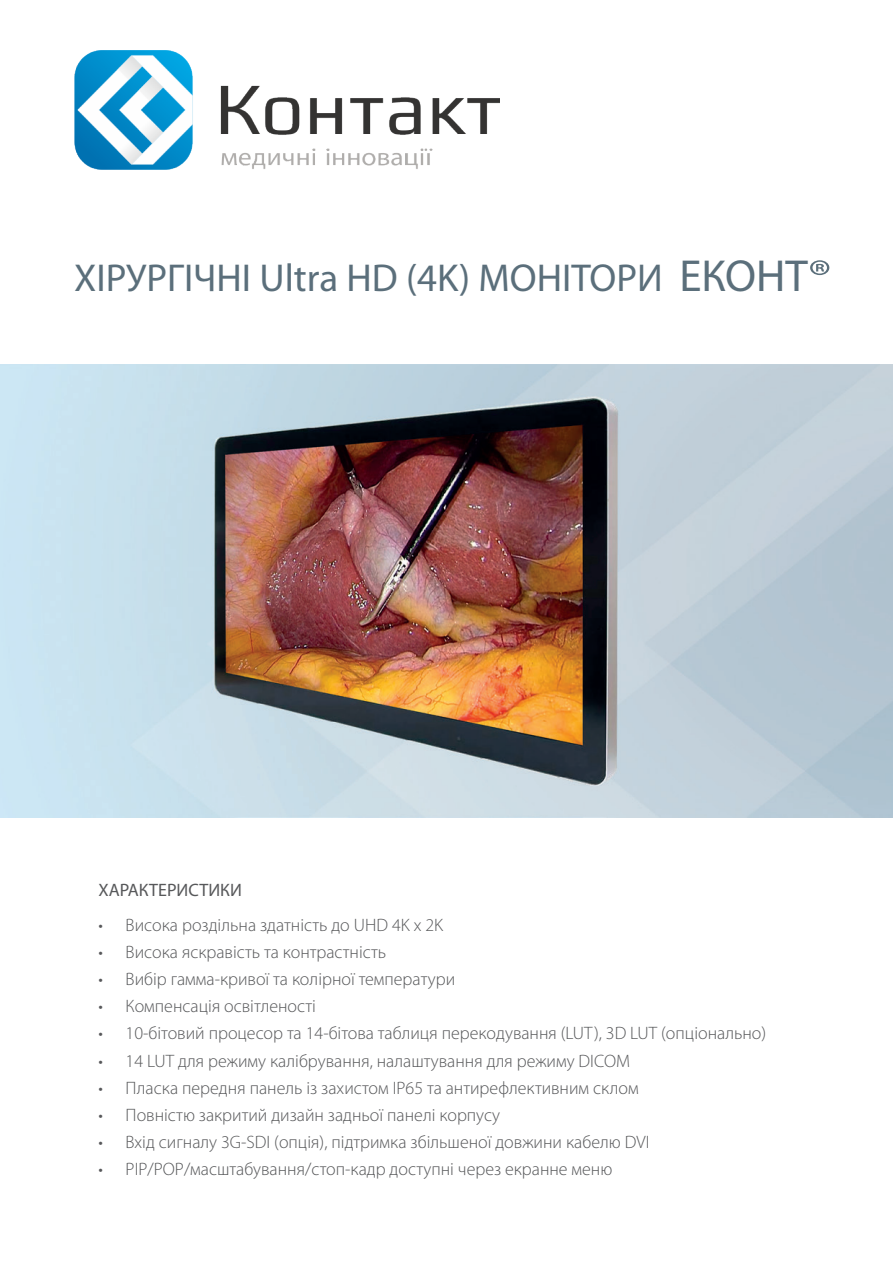
<style>
.page{position:relative;width:893px;height:1263px;background:#fff}
.page>*{position:absolute;margin:0;border:0;box-sizing:border-box;transform-origin:0 0}
.t1{font:39px "Myriad Pro";color:#5b6f7b}
.t2{font:300 18px "Myriad Pro";color:#57585a}
.t3{font:18px "Myriad Pro";color:#57585a}
.s1{font-size:45px}
</style>
<div class="page">
<img style="left:74px;top:51px;width:426px;height:118px">
<img style="left:0;top:365px;width:893px;height:452px">
<p class="t1" style="left:74px;top:254px;width:759px">ХІРУРГІЧНІ Ultra HD (4K) МОНІТОРИ <span class="s1">ЕКОНТ®</span></p>
<p class="t3" style="left:99px;top:879px;width:145px">ХАРАКТЕРИСТИКИ</p>
<p class="t2" style="left:99px;top:915px;width:346px">• Висока роздільна здатність до UHD 4K x 2K</p>
<p class="t2" style="left:99px;top:942px;width:289px">• Висока яскравість та контрастність</p>
<p class="t2" style="left:99px;top:969px;width:358px">• Вибір гамма-кривої та колірної температури</p>
<p class="t2" style="left:99px;top:996px;width:219px">• Компенсація освітленості</p>
<p class="t2" style="left:99px;top:1023px;width:669px">• 10-бітовий процесор та 14-бітова таблиця перекодування (LUT), 3D LUT (опціонально)</p>
<p class="t2" style="left:99px;top:1051px;width:533px">• 14 LUT для режиму калібрування, налаштування для режиму DICOM</p>
<p class="t2" style="left:99px;top:1078px;width:541px">• Пласка передня панель із захистом IP65 та антирефлективним склом</p>
<p class="t2" style="left:99px;top:1105px;width:403px">• Повністю закритий дизайн задньої панелі корпусу</p>
<p class="t2" style="left:99px;top:1132px;width:552px">• Вхід сигналу 3G-SDI (опція), підтримка збільшеної довжини кабелю DVI</p>
<p class="t2" style="left:99px;top:1159px;width:515px">• PIP/POP/масштабування/стоп-кадр доступні через екранне меню</p>
</div>
